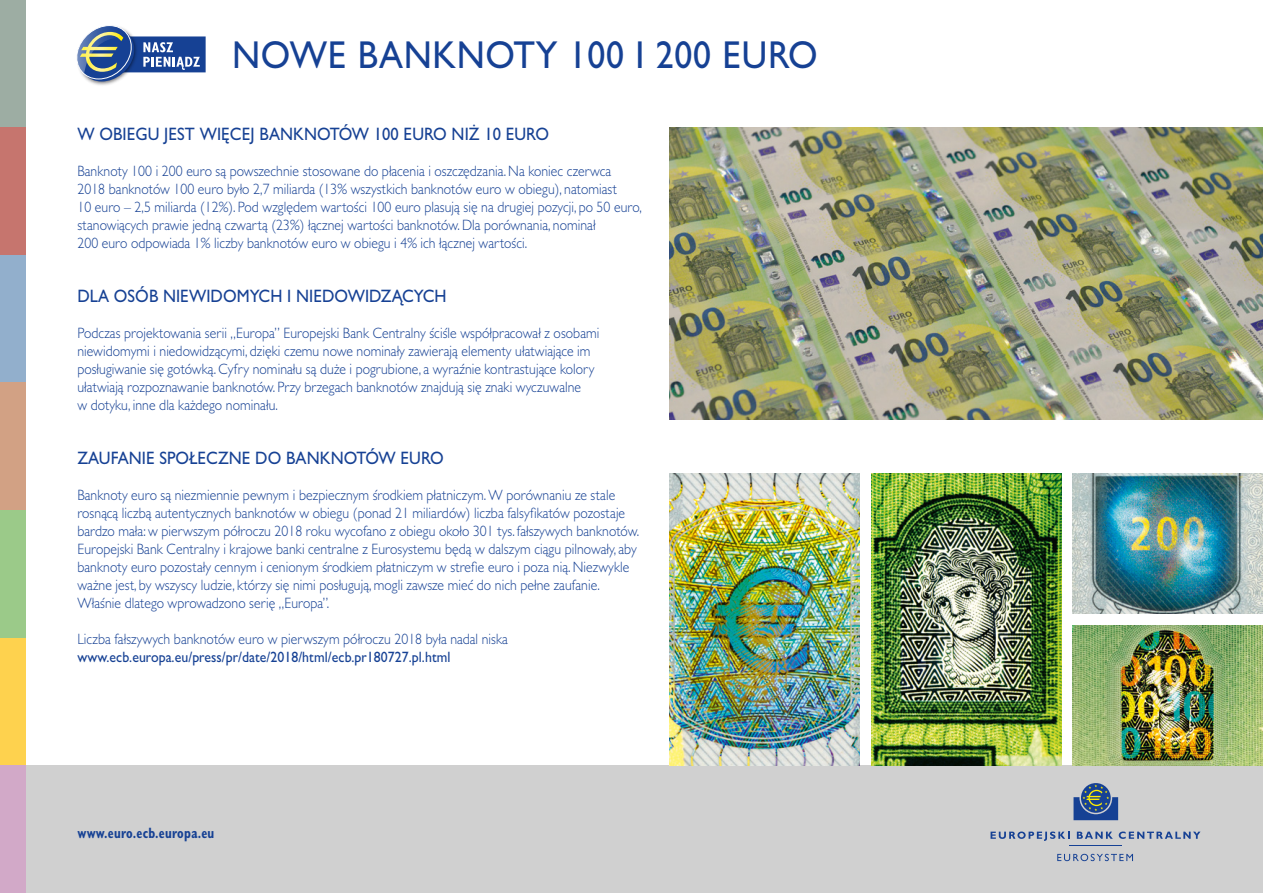
<style>
.page{position:relative;width:1263px;height:893px;background:#fff}
.page>*{position:absolute;margin:0;border:0;box-sizing:border-box;transform-origin:0 0}
.t1{font:500 39px "Gill Sans MT Pro";letter-spacing:.02em;color:#164194;scale:.92 1}
.t2{font:500 18px "Gill Sans MT Pro";letter-spacing:.005em;color:#164194;scale:.92 1}
.t3{font:300 15px/18px "Gill Sans MT Pro";letter-spacing:.005em;color:#164194;scale:.92 1}
.t4{font:500 15px "Gill Sans MT Pro";letter-spacing:.005em;color:#164194;scale:.92 1}
.t5{font:700 condensed 15px "Gill Sans MT Pro";letter-spacing:.02em;color:#164194;scale:.85 1}
</style>
<div class="page">
<div style="left:0;top:765px;width:1263px;height:128px;background:#d0d0d0"></div>
<svg style="left:1073px;top:784px;width:45px;height:36px"></svg>
<hr style="left:1070px;top:845px;width:52px;height:1px;background:#164194">
<svg style="left:990px;top:831px;width:79px;height:10px"></svg>
<svg style="left:1077px;top:832px;width:36px;height:7px"></svg>
<svg style="left:1119px;top:831px;width:81px;height:8px"></svg>
<svg style="left:1057px;top:854px;width:76px;height:7px"></svg>
<img style="left:670px;top:128px;width:593px;height:291px">
<img style="left:670px;top:473px;width:190px;height:292px">
<img style="left:871px;top:473px;width:190px;height:292px">
<img style="left:1073px;top:473px;width:190px;height:141px">
<img style="left:1073px;top:625px;width:190px;height:140px">
<img style="left:90px;top:82px;width:25px;height:3px">
<svg style="left:77px;top:25px;width:129px;height:57px"></svg>
<div style="left:0;top:0;width:26px;height:128px;background:#9dada3"></div>
<div style="left:0;top:128px;width:26px;height:127px;background:#c6756e"></div>
<div style="left:0;top:255px;width:26px;height:128px;background:#92afcc"></div>
<div style="left:0;top:383px;width:26px;height:127px;background:#d2a184"></div>
<div style="left:0;top:510px;width:26px;height:128px;background:#9bca89"></div>
<div style="left:0;top:638px;width:26px;height:127px;background:#fed24e"></div>
<div style="left:0;top:765px;width:26px;height:128px;background:#d2a9c8"></div>
<h1 class="t1" style="left:232px;top:32px;width:638px">NOWE BANKNOTY 100 I 200 EURO</h1>
<p class="t2" style="left:77px;top:124px;width:514px">W OBIEGU JEST WIĘCEJ BANKNOTÓW 100 EURO NIŻ 10 EURO</p>
<p class="t3" style="left:77px;top:162px;width:615px">Banknoty 100 i 200 euro są powszechnie stosowane do płacenia i oszczędzania. Na koniec czerwca 2018 banknotów 100 euro było 2,7 miliarda (13% wszystkich banknotów euro w obiegu), natomiast<br>10 euro – 2,5 miliarda (12%). Pod względem wartości 100 euro plasują się na drugiej pozycji, po 50 euro, stanowiących prawie jedną czwartą (23%) łącznej wartości banknotów. Dla porównania, nominał<br>200 euro odpowiada 1% liczby banknotów euro w obiegu i 4% ich łącznej wartości.</p>
<p class="t2" style="left:77px;top:286px;width:403px">DLA OSÓB NIEWIDOMYCH I NIEDOWIDZĄCYCH</p>
<p class="t3" style="left:77px;top:324px;width:569px">Podczas projektowania serii „Europa” Europejski Bank Centralny ściśle współpracował z osobami niewidomymi i niedowidzącymi, dzięki czemu nowe nominały zawierają elementy ułatwiające im posługiwanie się gotówką. Cyfry nominału są duże i pogrubione, a wyraźnie kontrastujące kolory ułatwiają rozpoznawanie banknotów. Przy brzegach banknotów znajdują się znaki wyczuwalne<br>w dotyku, inne dla każdego nominału.</p>
<p class="t2" style="left:77px;top:448px;width:400px">ZAUFANIE SPOŁECZNE DO BANKNOTÓW EURO</p>
<p class="t3" style="left:77px;top:486px;width:612px">Banknoty euro są niezmiennie pewnym i bezpiecznym środkiem płatniczym. W porównaniu ze stale rosnącą liczbą autentycznych banknotów w obiegu (ponad 21 miliardów) liczba falsyfikatów pozostaje bardzo mała: w pierwszym półroczu 2018 roku wycofano z obiegu około 301 tys. fałszywych banknotów.<br>Europejski Bank Centralny i krajowe banki centralne z Eurosystemu będą w dalszym ciągu pilnowały, aby banknoty euro pozostały cennym i cenionym środkiem płatniczym w strefie euro i poza nią. Niezwykle ważne jest, by wszyscy ludzie, którzy się nimi posługują, mogli zawsze mieć do nich pełne zaufanie.<br>Właśnie dlatego wprowadzono serię „Europa”.</p>
<p class="t3" style="left:77px;top:630px;width:469px">Liczba fałszywych banknotów euro w pierwszym półroczu 2018 była nadal niska</p>
<p class="t4" style="left:77px;top:648px;width:407px">www.ecb.europa.eu/press/pr/date/2018/html/ecb.pr180727.pl.html</p>
<p class="t5" style="left:77px;top:824px;width:163px">www.euro.ecb.europa.eu</p>
</div>
